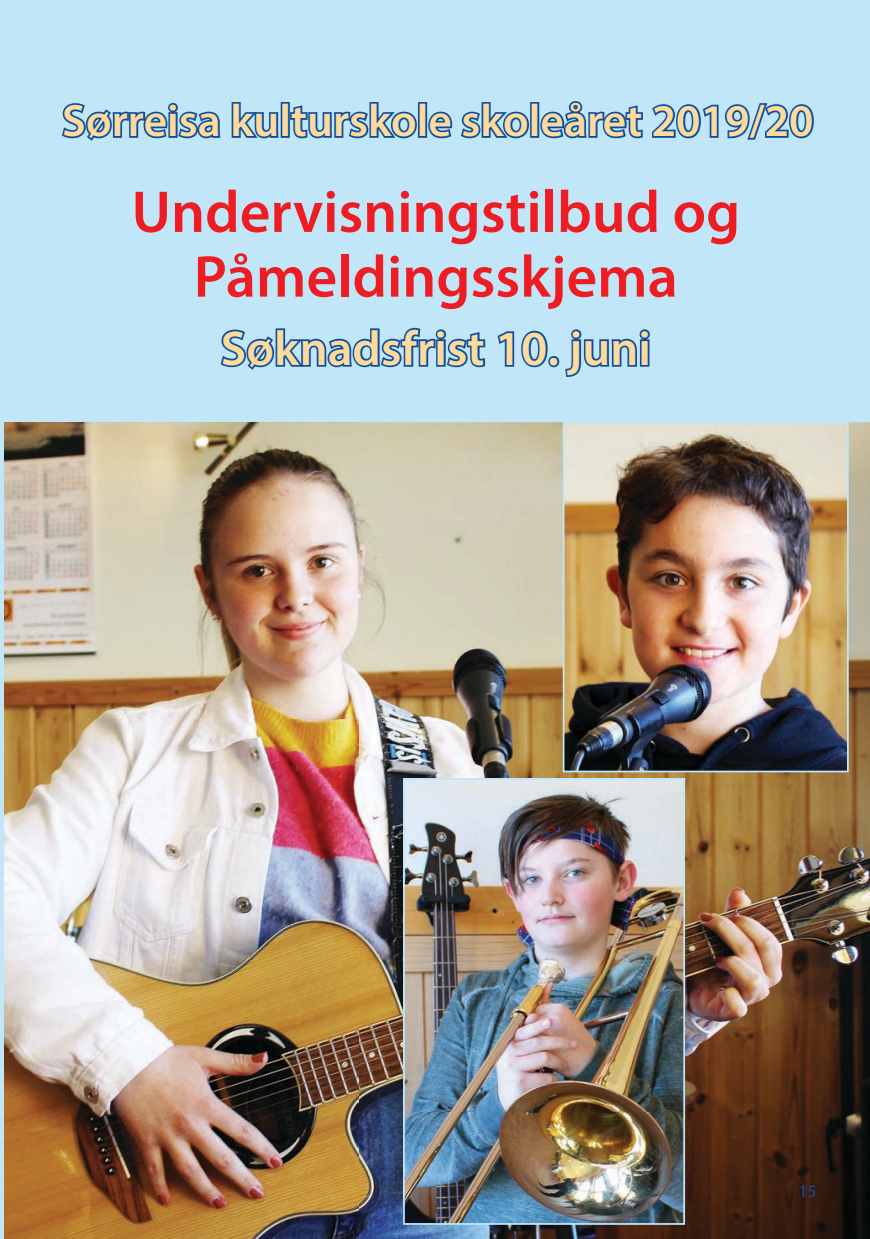
<style>
.page{position:relative;width:870px;height:1239px;background:#c1e6f8}
.page>*{position:absolute;margin:0;border:0;box-sizing:border-box;transform-origin:0 0}
.t1{font:600 59.5px/64.8px "Myriad Pro";color:#ee1d23;text-align:center}
.t2{font:600 49px "Myriad Pro";color:#feda9b}
.t3{font:600 45.5px "Myriad Pro";color:#feda9b}
.t4{font:17.5px "Myriad Pro";color:#0d4da1}
</style>
<div class="page">
<svg style="left:220px;top:327px;width:266px;height:43px"></svg>
<svg style="left:497px;top:330px;width:51px;height:38px"></svg>
<div style="left:548px;top:356px;width:11px;height:11px;border:4px solid #0d4da1;border-radius:50%"></div>
<svg style="left:565px;top:329px;width:85px;height:48px"></svg>
<svg style="left:62px;top:103px;width:159px;height:38px"></svg>
<svg style="left:231px;top:102px;width:48px;height:37px"></svg>
<div style="left:281px;top:102px;width:9px;height:36px;border:4px solid #0d4da1"></div>
<svg style="left:288px;top:102px;width:129px;height:37px"></svg>
<div style="left:418px;top:102px;width:9px;height:36px;border:4px solid #0d4da1"></div>
<svg style="left:426px;top:102px;width:103px;height:37px"></svg>
<div style="left:530px;top:102px;width:9px;height:36px;border:4px solid #0d4da1"></div>
<svg style="left:538px;top:101px;width:276px;height:39px"></svg>
<img style="left:5px;top:422px;width:352px;height:817px">
<img style="left:357px;top:422px;width:236px;height:357px">
<img style="left:848px;top:422px;width:22px;height:59px">
<img style="left:829px;top:481px;width:41px;height:758px">
<img style="left:593px;top:772px;width:236px;height:7px">
<img style="left:357px;top:779px;width:59px;height:460px">
<img style="left:652px;top:779px;width:177px;height:460px">
<img style="left:416px;top:1225px;width:236px;height:14px">
<img style="left:800px;top:1185px;width:15px;height:12px">
<img style="left:565px;top:424px;width:280px;height:345px">
<div style="left:562px;top:421px;width:286px;height:351px;border:2px solid #bee7fa"></div>
<img style="left:406px;top:781px;width:276px;height:441px">
<div style="left:403px;top:778px;width:282px;height:447px;border:2px solid #bee7fa"></div>
<p class="t3" style="left:62px;top:92px;width:753px">Sørreisa kulturskole skoleåret 2019/20</p>
<p class="t1" style="left:131px;top:178px;width:610px">Undervisningstilbud og<br>Påmeldingsskjema</p>
<p class="t2" style="left:221px;top:317px;width:432px">Søknadsfrist 10. juni</p>
<p class="t4" style="left:798px;top:1180px;width:19px">135</p>
</div>
